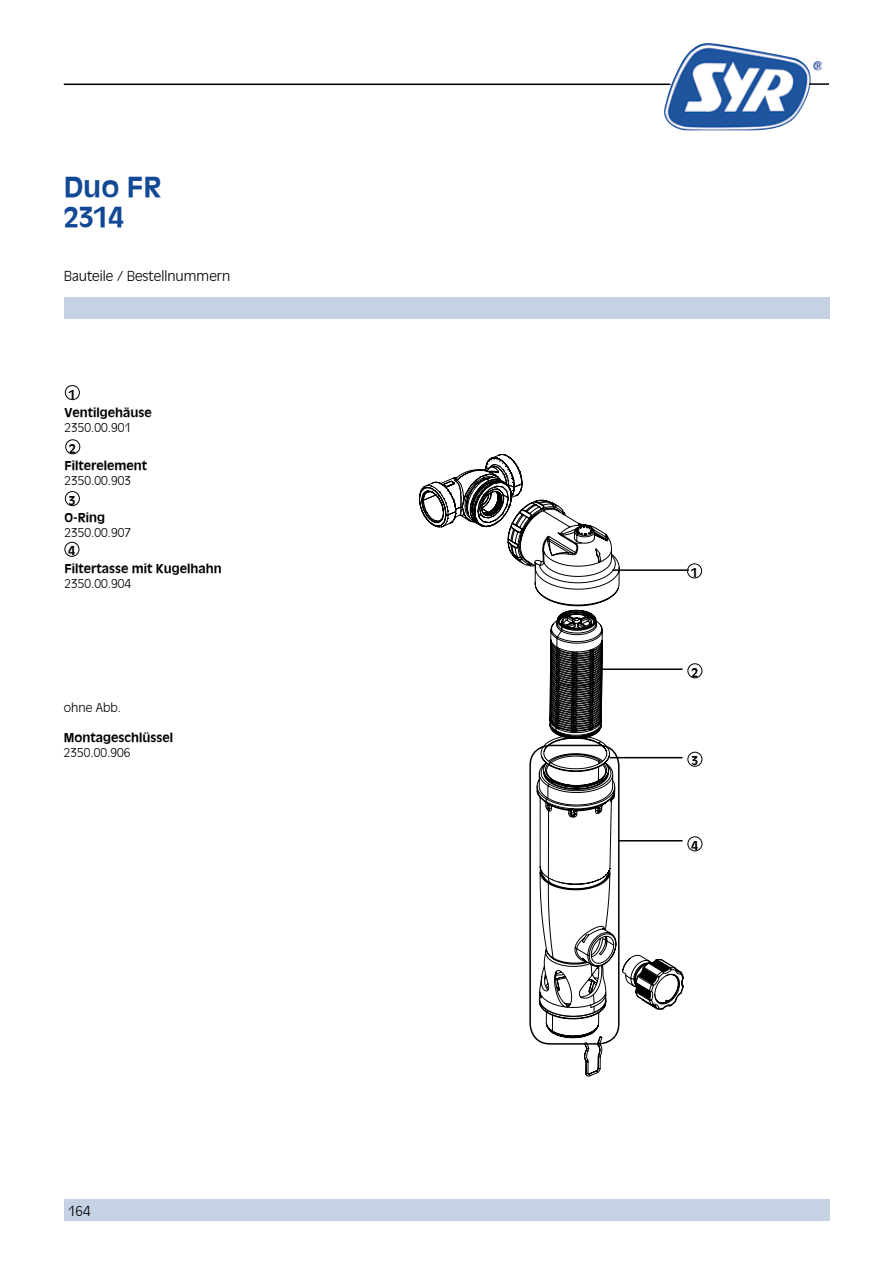
<style>
.page{position:relative;width:893px;height:1263px;background:#fff}
.page>*{position:absolute;margin:0;border:0;box-sizing:border-box;transform-origin:0 0}
.t1{font:700 27px/30px "Ant Oliv";color:#124995}
.t2{font:300 13.5px "Ant Oliv";color:#000}
.t3{font:700 12px/17.5px "Ant Oliv";color:#000}
.t4{font:300 12px "Ant Oliv";color:#000}
</style>
<div class="page">
<div style="left:64px;top:298px;width:765px;height:21px;background:#c4d2e4"></div>
<div style="left:64px;top:1199px;width:765px;height:21px;background:#c4d2e4"></div>
<img style="left:663px;top:43px;width:159px;height:87px">
<hr style="left:64px;top:84px;width:606px;height:1px;background:#000">
<hr style="left:809px;top:83px;width:20px;height:2px;background:#000">
<svg style="left:584px;top:1017px;width:36px;height:60px"></svg>
<svg style="left:607px;top:746px;width:77px;height:271px"></svg>
<svg style="left:529px;top:527px;width:78px;height:518px"></svg>
<svg style="left:419px;top:454px;width:176px;height:112px"></svg>
<div style="left:687px;top:752px;width:15px;height:15px;border:1px solid #000;border-radius:50%"></div>
<div style="left:687px;top:563px;width:15px;height:15px;border:1px solid #000;border-radius:50%"></div>
<hr style="left:610px;top:757px;width:72px;height:1px;background:#000">
<hr style="left:612px;top:569px;width:77px;height:2px;background:#000">
<div style="left:687px;top:663px;width:15px;height:15px;border:1px solid #000;border-radius:50%"></div>
<hr style="left:602px;top:668px;width:81px;height:2px;background:#000">
<div style="left:65px;top:439px;width:15px;height:15px;border:1px solid #000;border-radius:50%"></div>
<div style="left:65px;top:385px;width:15px;height:15px;border:1px solid #000;border-radius:50%"></div>
<div style="left:65px;top:491px;width:15px;height:15px;border:1px solid #000;border-radius:50%"></div>
<div style="left:65px;top:542px;width:14px;height:15px;border:1px solid #000;border-radius:50%"></div>
<div style="left:687px;top:836px;width:15px;height:15px;border:1px solid #000;border-radius:50%"></div>
<hr style="left:619px;top:840px;width:64px;height:1px;background:#000">
<div style="left:529px;top:745px;width:90px;height:300px;border:2px solid #000;border-radius:20px"></div>
<h1 class="t1" style="left:64px;top:170px;width:99px">Duo FR<br>2314</h1>
<p class="t2" style="left:64px;top:268px;width:168px">Bauteile / Bestellnummern</p>
<p class="t3" style="left:65px;top:384px;width:89px;line-height:18.8px;text-indent:4px">1<br>Ventilgehäuse</p>
<p class="t4" style="left:65px;top:421px;width:68px">2350.00.901</p>
<p class="t3" style="left:65px;top:439px;width:84px;text-indent:5px">2<br>Filterelement</p>
<p class="t4" style="left:65px;top:474px;width:68px">2350.00.903</p>
<p class="t3" style="left:65px;top:491px;width:42px;text-indent:4px">3<br>O-Ring</p>
<p class="t4" style="left:65px;top:526px;width:68px">2350.00.907</p>
<p class="t3" style="left:65px;top:541px;width:159px;text-indent:4px">4<br>Filtertasse mit Kugelhahn</p>
<p class="t4" style="left:65px;top:576px;width:68px">2350.00.904</p>
<p class="t4" style="left:64px;top:700px;width:59px">ohne Abb.</p>
<p class="t3" style="left:64px;top:728px;width:111px">Montageschlüssel</p>
<p class="t4" style="left:64px;top:745px;width:68px">2350.00.906</p>
<p class="t2" style="left:68px;top:1203px;width:24px">164</p>
<p class="t3" style="left:691px;top:563px;width:8px">1</p>
<p class="t3" style="left:691px;top:663px;width:8px">2</p>
<p class="t3" style="left:691px;top:751px;width:8px">3</p>
<p class="t3" style="left:691px;top:836px;width:8px">4</p>
</div>
